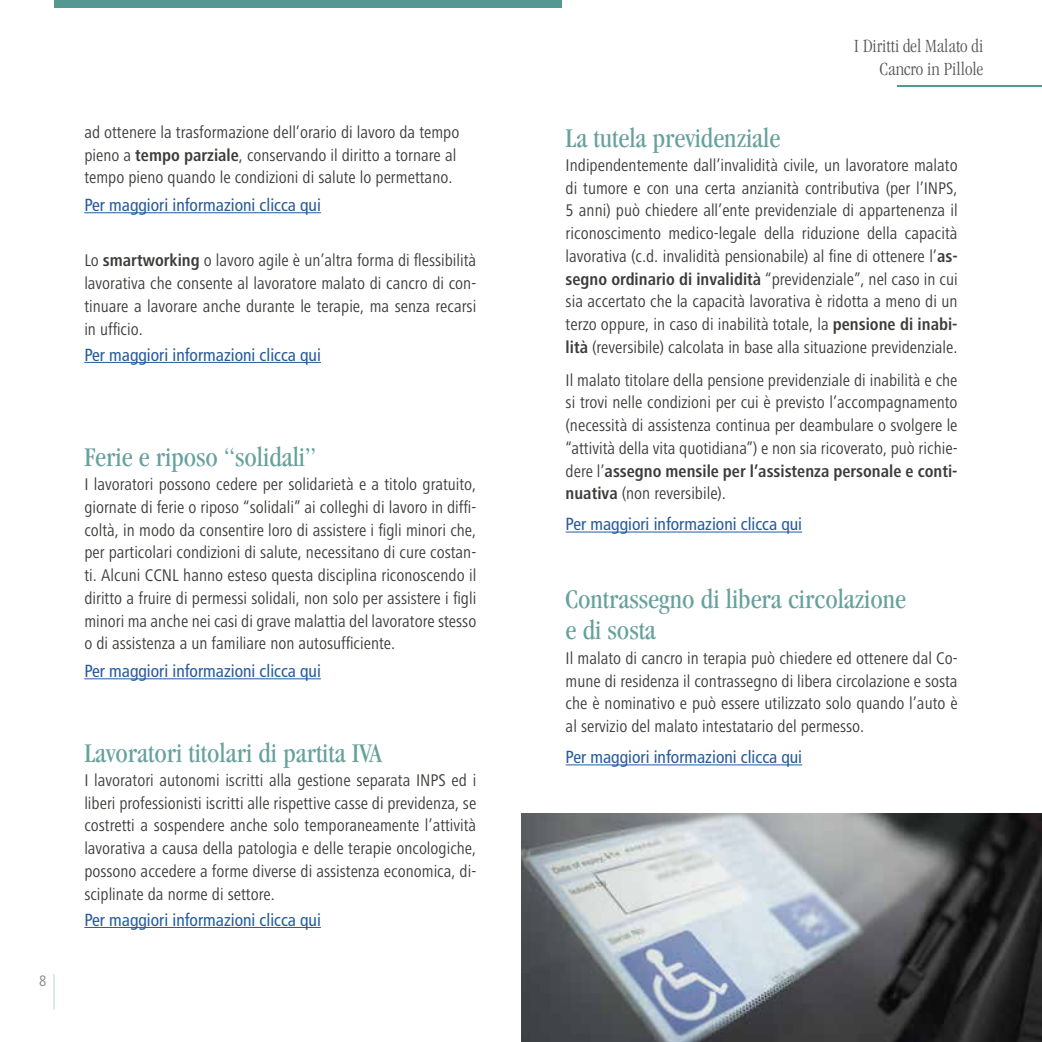
<style>
.page{position:relative;width:1042px;height:1042px;background:#fff}
.page>*{position:absolute;margin:0;border:0;box-sizing:border-box;transform-origin:0 0}
.t1{font:condensed 28px/31.5px "Garamond";color:#66a19d}
.t2{font:300 condensed 19.25px/22.8px "Garamond";color:#575756;text-align:right}
.t3{font:condensed 17.5px/22.8px "Frutiger Next LT";color:#3c3c3b;text-align:justify}
.t4{font:condensed 17.5px "Frutiger";color:#275b9b}
.t5{font:condensed 15.75px "Frutiger Next LT";color:#878787}
.s1{font-weight:700}
</style>
<div class="page">
<hr style="left:897px;top:85px;width:145px;height:2px;background:#559792">
<hr style="left:54px;top:974px;width:1px;height:35px;background:#bbd5d3">
<div style="left:54px;top:0;width:508px;height:7px;background:#559792"></div>
<hr style="left:566px;top:531px;width:236px;height:1px;background:#275b9b">
<hr style="left:566px;top:764px;width:236px;height:1px;background:#275b9b">
<hr style="left:84px;top:927px;width:237px;height:1px;background:#275b9b">
<hr style="left:84px;top:678px;width:237px;height:1px;background:#275b9b">
<hr style="left:84px;top:212px;width:237px;height:1px;background:#275b9b">
<hr style="left:84px;top:362px;width:237px;height:1px;background:#275b9b">
<img style="left:521px;top:814px;width:521px;height:228px">
<p class="t5" style="left:39px;top:972px;width:9px">8</p>
<p class="t3" style="left:84px;top:121px;width:376px;text-align:left">ad ottenere la trasformazione dell’orario di lavoro da tempo pieno a <span class="s1">tempo parziale</span>, conservando il diritto a tornare al tempo pieno quando le condizioni di salute lo permettano.</p>
<p class="t4" style="left:84px;top:195px;width:238px">Per maggiori informazioni clicca qui</p>
<p class="t3" style="left:84px;top:249px;width:393px">Lo <span class="s1">smartworking</span> o lavoro agile è un’altra forma di flessibilità lavorativa che consente al lavoratore malato di cancro di con&shy;tinuare a lavorare anche durante le terapie, ma senza recarsi in ufficio.</p>
<p class="t4" style="left:84px;top:344px;width:238px">Per maggiori informazioni clicca qui</p>
<h1 class="t1" style="left:84px;top:441px;width:233px">Ferie e riposo “solidali”</h1>
<p class="t3" style="left:84px;top:473px;width:393px">I lavoratori possono cedere per solidarietà e a titolo gratuito, giornate di ferie o riposo “solidali” ai colleghi di lavoro in diffi&shy;coltà, in modo da consentire loro di assistere i figli minori che, per particolari condizioni di salute, necessitano di cure costan&shy;ti. Alcuni CCNL hanno esteso questa disciplina riconoscendo il diritto a fruire di permessi solidali, non solo per assistere i figli minori ma anche nei casi di grave malattia del lavoratore stesso o di assistenza a un familiare non autosufficiente.</p>
<p class="t4" style="left:84px;top:661px;width:238px">Per maggiori informazioni clicca qui</p>
<p class="t2" style="left:854px;top:34px;width:131px">I Diritti del Malato di<br>Cancro in Pillole</p>
<h1 class="t1" style="left:566px;top:122px;width:216px">La tutela previdenziale</h1>
<p class="t3" style="left:565px;top:154px;width:393px">Indipendentemente dall’invalidità civile, un lavoratore malato di tumore e con una certa anzianità contributiva (per l’INPS, 5 anni) può chiedere all’ente previdenziale di appartenenza il riconoscimento medico-legale della riduzione della capacità lavorativa (c.d. invalidità pensionabile) al fine di ottenere l’<span class="s1">as&shy;segno ordinario di invalidità</span> “previdenziale”, nel caso in cui sia accertato che la capacità lavorativa è ridotta a meno di un terzo oppure, in caso di inabilità totale, la <span class="s1">pensione di inabi&shy;lità</span> (reversibile) calcolata in base alla situazione previdenziale.</p>
<p class="t3" style="left:565px;top:368px;width:393px">Il malato titolare della pensione previdenziale di inabilità e che si trovi nelle condizioni per cui è previsto l’accompagnamento (necessità di assistenza continua per deambulare o svolgere le “attività della vita quotidiana”) e non sia ricoverato, può richie&shy;dere l’<span class="s1">assegno mensile per l’assistenza personale e conti&shy;nuativa</span> (non reversibile).</p>
<p class="t4" style="left:565px;top:514px;width:238px">Per maggiori informazioni clicca qui</p>
<h1 class="t1" style="left:566px;top:583px;width:342px">Contrassegno di libera circolazione e di sosta</h1>
<p class="t3" style="left:566px;top:647px;width:393px">Il malato di cancro in terapia può chiedere ed ottenere dal Co&shy;mune di residenza il contrassegno di libera circolazione e sosta che è nominativo e può essere utilizzato solo quando l’auto è al servizio del malato intestatario del permesso.</p>
<h1 class="t1" style="left:84px;top:737px;width:299px">Lavoratori titolari di partita IVA</h1>
<p class="t4" style="left:566px;top:747px;width:238px">Per maggiori informazioni clicca qui</p>
<p class="t3" style="left:84px;top:769px;width:393px">I lavoratori autonomi iscritti alla gestione separata INPS ed i liberi professionisti iscritti alle rispettive casse di previdenza, se costretti a sospendere anche solo temporaneamente l’attività lavorativa a causa della patologia e delle terapie oncologiche, possono accedere a forme diverse di assistenza economica, di&shy;sciplinate da norme di settore.</p>
<p class="t4" style="left:84px;top:909px;width:238px">Per maggiori informazioni clicca qui</p>
</div>
